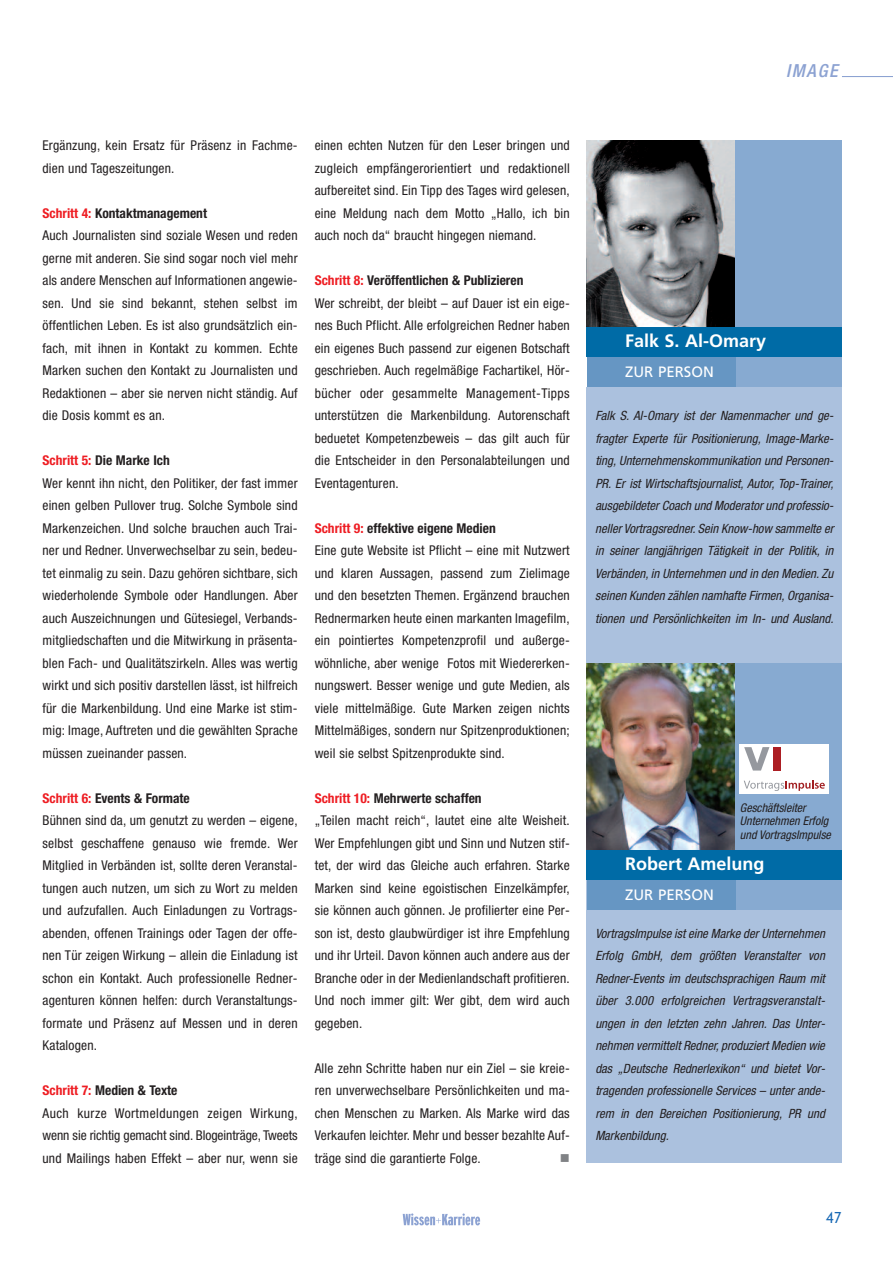
<style>
.page{position:relative;width:893px;height:1263px;background:#fff}
.page>*{position:absolute;margin:0;border:0;box-sizing:border-box;transform-origin:0 0}
.t1{font:700 18px "Frutiger";color:#fff}
.t2{font:italic 500 condensed 18px "Helvetica Neue";letter-spacing:.095em;color:#8ca2d2}
.t3{font:15px "Frutiger";color:#fff}
.t4{font:300 15px "DIN Neuzeit Grotesk";color:#1768b4}
.t5{font:condensed 13.5px/22.5px "Helvetica Neue";letter-spacing:.015em;color:#231f20}
.t6{font:13.5px "Wingdings";color:#808285}
.t7{font:italic condensed 12.75px/22.5px "Helvetica Neue";color:#231f20;text-align:justify}
.t8{font:italic condensed 12px/13.5px "Helvetica Neue";color:#231f20}
.s1{font-weight:700;color:#ee1d23}
.s2{font-weight:700}
</style>
<div class="page">
<svg style="left:403px;top:1213px;width:77px;height:12px"></svg>
<hr style="left:842px;top:76px;width:51px;height:1px;background:#8ca2d2">
<div style="left:587px;top:387px;width:255px;height:775px;background:#abc1de"></div>
<img style="left:587px;top:140px;width:149px;height:187px">
<div style="left:736px;top:140px;width:106px;height:247px;background:#87aad1"></div>
<div style="left:587px;top:357px;width:149px;height:30px;background:#6696c3"></div>
<div style="left:587px;top:327px;width:255px;height:30px;background:#006ba6"></div>
<img style="left:587px;top:663px;width:149px;height:187px">
<div style="left:736px;top:663px;width:106px;height:247px;background:#87aad1"></div>
<div style="left:587px;top:880px;width:149px;height:30px;background:#6696c3"></div>
<div style="left:587px;top:850px;width:255px;height:30px;background:#006ba6"></div>
<div style="left:740px;top:744px;width:89px;height:50px;background:#fff"></div>
<svg style="left:744px;top:780px;width:81px;height:11px"></svg>
<svg style="left:744px;top:747px;width:25px;height:23px"></svg>
<div style="left:774px;top:747px;width:7px;height:24px;background:#ac1e23"></div>
<p class="t5" style="left:43px;top:135px;width:257px">Ergänzung, kein Ersatz für Präsenz in Fachme&shy;dien und Tageszeitungen.</p>
<p class="t5" style="left:43px;top:203px;width:257px"><span class="s1">Schritt 4:</span> <span class="s2">Kontaktmanagement<br></span>Auch Journalisten sind soziale Wesen und reden gerne mit anderen. Sie sind sogar noch viel mehr als andere Menschen auf Informationen angewie&shy;sen. Und sie sind bekannt, stehen selbst im öffentlichen Leben. Es ist also grundsätzlich ein&shy;fach, mit ihnen in Kontakt zu kommen. Echte Marken suchen den Kontakt zu Journalisten und Redaktionen – aber sie nerven nicht ständig. Auf die Dosis kommt es an.</p>
<p class="t5" style="left:43px;top:450px;width:257px"><span class="s1">Schritt 5:</span> <span class="s2">Die Marke Ich<br></span>Wer kennt ihn nicht, den Politiker, der fast immer einen gelben Pullover trug. Solche Symbole sind Markenzeichen. Und solche brauchen auch Trai&shy;ner und Redner. Unverwechselbar zu sein, bedeu&shy;tet einmalig zu sein. Dazu gehören sichtbare, sich wiederholende Symbole oder Handlungen. Aber auch Auszeichnungen und Gütesiegel, Verbands&shy;mitgliedschaften und die Mitwirkung in präsenta&shy;blen Fach- und Qualitätszirkeln. Alles was wertig wirkt und sich positiv darstellen lässt, ist hilfreich für die Markenbildung. Und eine Marke ist stim&shy;mig: Image, Auftreten und die gewählten Sprache müssen zueinander passen.</p>
<p class="t5" style="left:43px;top:788px;width:257px"><span class="s1">Schritt 6:</span> <span class="s2">Events &amp; Formate<br></span>Bühnen sind da, um genutzt zu werden – eigene, selbst geschaffene genauso wie fremde. Wer Mitglied in Verbänden ist, sollte deren Veranstal&shy;tungen auch nutzen, um sich zu Wort zu melden und aufzufallen. Auch Einladungen zu Vortrags&shy;abenden, offenen Trainings oder Tagen der offe&shy;nen Tür zeigen Wirkung – allein die Einladung ist schon ein Kontakt. Auch professionelle Redner&shy;agenturen können helfen: durch Veranstaltungs&shy;formate und Präsenz auf Messen und in deren Katalogen.</p>
<p class="t5" style="left:43px;top:1080px;width:257px"><span class="s1">Schritt 7:</span> <span class="s2">Medien &amp; Texte<br></span>Auch kurze Wortmeldungen zeigen Wirkung, wenn sie richtig gemacht sind. Blogeinträge, Tweets und Mailings haben Effekt – aber nur, wenn sie</p>
<p class="t5" style="left:315px;top:135px;width:257px;text-align:justify">einen echten Nutzen für den Leser bringen und zugleich empfängerorientiert und redaktionell aufbereitet sind. Ein Tipp des Tages wird gelesen, eine Meldung nach dem Motto „Hallo, ich bin auch noch da“ braucht hingegen niemand.</p>
<p class="t5" style="left:315px;top:270px;width:257px"><span class="s1">Schritt 8:</span> <span class="s2">Veröffentlichen &amp; Publizieren<br></span>Wer schreibt, der bleibt – auf Dauer ist ein eige&shy;nes Buch Pflicht. Alle erfolgreichen Redner haben ein eigenes Buch passend zur eigenen Botschaft geschrieben. Auch regelmäßige Fachartikel, Hör&shy;bücher oder gesammelte Management-Tipps unterstützen die Markenbildung. Autorenschaft beduetet Kompetenzbeweis – das gilt auch für die Entscheider in den Personalabteilungen und Eventagenturen.</p>
<p class="t5" style="left:315px;top:518px;width:257px"><span class="s1">Schritt 9:</span> <span class="s2">effektive eigene Medien<br></span>Eine gute Website ist Pflicht – eine mit Nutzwert und klaren Aussagen, passend zum Zielimage und den besetzten Themen. Ergänzend brauchen Rednermarken heute einen markanten Imagefilm, ein pointiertes Kompetenzprofil und außerge&shy;wöhnliche, aber wenige Fotos mit Wiedererken&shy;nungswert. Besser wenige und gute Medien, als viele mittelmäßige. Gute Marken zeigen nichts Mittelmäßiges, sondern nur Spitzenproduktionen; weil sie selbst Spitzenprodukte sind.</p>
<p class="t5" style="left:315px;top:788px;width:257px"><span class="s1">Schritt 10:</span> <span class="s2">Mehrwerte schaffen<br></span>„Teilen macht reich“, lautet eine alte Weisheit.<br>Wer Empfehlungen gibt und Sinn und Nutzen stif&shy;tet, der wird das Gleiche auch erfahren. Starke Marken sind keine egoistischen Einzelkämpfer, sie können auch gönnen. Je profilierter eine Per&shy;son ist, desto glaubwürdiger ist ihre Empfehlung und ihr Urteil. Davon können auch andere aus der Branche oder in der Medienlandschaft profitieren.<br>Und noch immer gilt: Wer gibt, dem wird auch gegeben.</p>
<p class="t5" style="left:315px;top:1058px;width:257px;text-align:justify">Alle zehn Schritte haben nur ein Ziel – sie kreie&shy;ren unverwechselbare Persönlichkeiten und ma&shy;chen Menschen zu Marken. Als Marke wird das Verkaufen leichter. Mehr und besser bezahlte Auf&shy;träge sind die garantierte Folge.</p>
<p class="t6" style="left:560px;top:1150px;width:12px">■</p>
<h1 class="t2" style="left:786px;top:64px;width:53px">IMAGE</h1>
<h1 class="t1" style="left:625px;top:334px;width:143px">Falk S. Al-Omary</h1>
<p class="t3" style="left:625px;top:366px;width:90px">ZUR PERSON</p>
<p class="t7" style="left:595px;top:405px;width:240px">Falk S. Al-Omary ist der Namenmacher und ge&shy;fragter Experte für Positionierung, Image-Marke&shy;ting, Unternehmenskommunikation und Personen-PR. Er ist Wirtschaftsjournalist, Autor, Top-Trainer, ausgebildeter Coach und Moderator und professio&shy;neller Vortragsredner. Sein Know-how sammelte er in seiner langjährigen Tätigkeit in der Politik, in Verbänden, in Unternehmen und in den Medien. Zu seinen Kunden zählen namhafte Firmen, Organisa&shy;tionen und Persönlichkeiten im In- und Ausland.</p>
<p class="t8" style="left:740px;top:802px;width:93px">Geschäftsleiter<br>Unternehmen Erfolg und VortragsImpulse</p>
<h1 class="t1" style="left:625px;top:857px;width:141px">Robert Amelung</h1>
<p class="t3" style="left:625px;top:889px;width:90px">ZUR PERSON</p>
<p class="t7" style="left:595px;top:923px;width:231px">VortragsImpulse ist eine Marke der Unternehmen Erfolg GmbH, dem größten Veranstalter von Redner-Events im deutschsprachigen Raum mit über 3.000 erfolgreichen Vertragsveranstalt&shy;ungen in den letzten zehn Jahren. Das Unter&shy;nehmen vermittelt Redner, produziert Medien wie das „Deutsche Rednerlexikon“ und bietet Vor&shy;tragenden professionelle Services – unter ande&shy;rem in den Bereichen Positionierung, PR und Markenbildung.</p>
<p class="t4" style="left:826px;top:1212px;width:17px">47</p>
</div>
